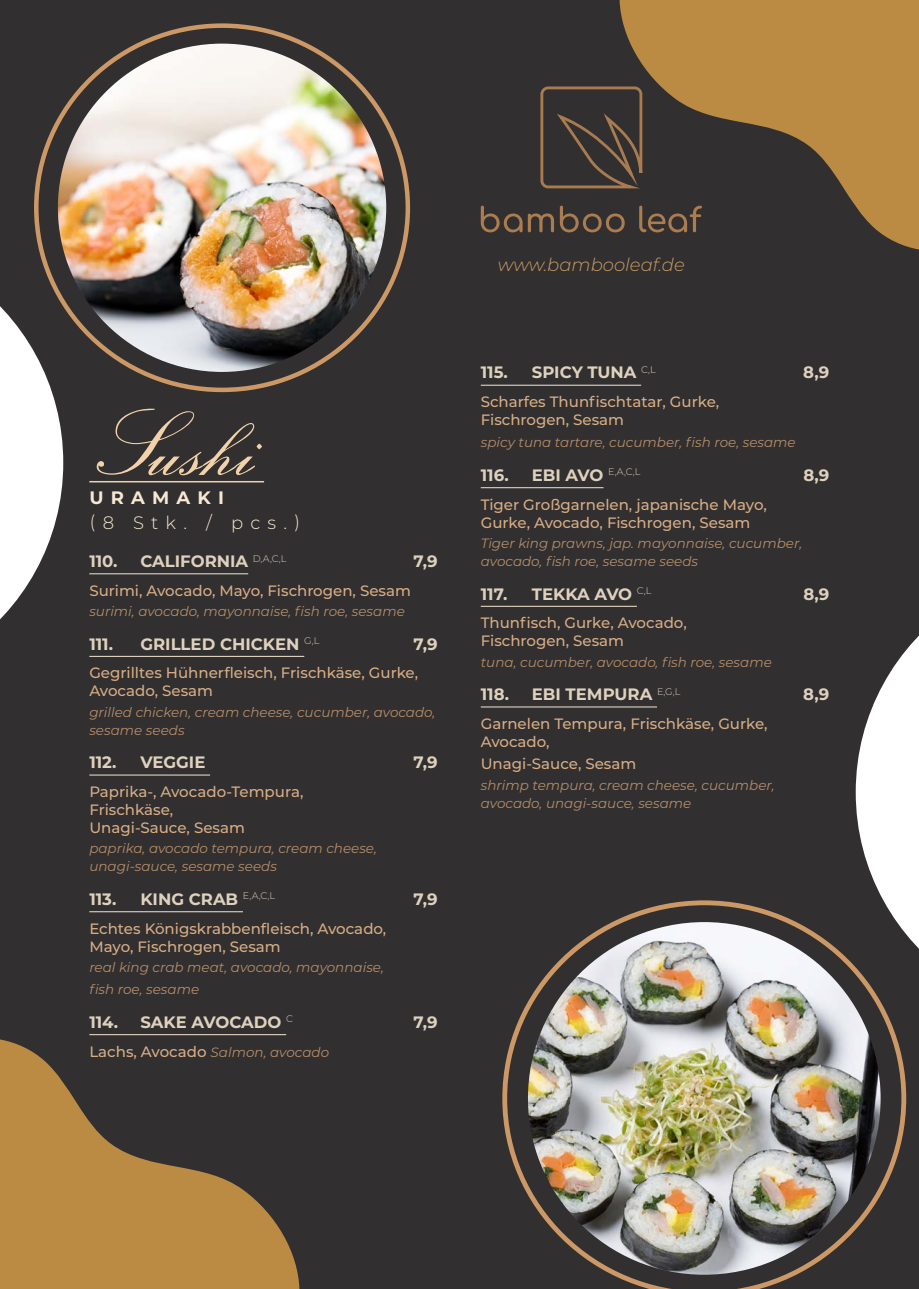
<style>
.page{position:relative;width:919px;height:1289px;background:#fff}
.page>*{position:absolute;margin:0;border:0;box-sizing:border-box;transform-origin:0 0}
.t1{font:90px "Exmouth";color:#f2d2ab}
.t2{font:italic 300 18px "Montserrat";color:#c89d64}
.t3{font:300 18px "Montserrat";color:#f8e8d2}
.t4{font:700 18px "Montserrat";letter-spacing:.4em;color:#f8e8d2}
.t5{font:700 16.5px "Montserrat";color:#ded2be}
.t6{font:500 15px/18px "Montserrat";color:#d6ad85}
.t7{font:italic 13.5px/18px "Montserrat";color:#b58d68}
.t8{font:300 9.6px "Montserrat";color:#ded2be}
.s1{font-weight:500;font-style:normal;font-size:15px;color:#d6ad85}
.s2{font-weight:700;font-size:16.5px}
</style>
<div class="page">
<div style="left:0;top:0;width:918px;height:1288px;background:#312f30"></div>
<svg style="left:619px;top:0;width:299px;height:249px;fill:#bb8b43"></svg>
<svg style="left:0;top:1039px;width:299px;height:249px;fill:#bb8b43"></svg>
<svg style="left:0;top:275px;width:63px;height:345px"></svg>
<svg style="left:855px;top:636px;width:63px;height:312px"></svg>
<hr style="left:89px;top:481px;width:175px;height:1px;background:#f2d2ab">
<hr style="left:89px;top:573px;width:159px;height:1px;background:#ded2be">
<hr style="left:89px;top:656px;width:215px;height:1px;background:#ded2be">
<hr style="left:89px;top:774px;width:121px;height:1px;background:#ded2be">
<hr style="left:89px;top:911px;width:154px;height:1px;background:#ded2be">
<hr style="left:89px;top:1034px;width:197px;height:1px;background:#ded2be">
<hr style="left:480px;top:384px;width:161px;height:2px;background:#ded2be">
<hr style="left:480px;top:487px;width:123px;height:1px;background:#ded2be">
<hr style="left:480px;top:605px;width:157px;height:2px;background:#ded2be">
<hr style="left:480px;top:706px;width:177px;height:1px;background:#ded2be">
<svg style="left:480px;top:86px;width:222px;height:146px"></svg>
<img style="left:58px;top:44px;width:328px;height:328px;border-radius:164px">
<img style="left:502px;top:900px;width:404px;height:388px">
<h1 class="t1" style="left:89px;top:392px;width:176px">Sushi</h1>
<h2 class="t4" style="left:89px;top:485px;width:136px">U RAMAKI</h2>
<h2 class="t3" style="left:89px;top:510px;width:212px">(8 Stk. / pcs.)</h2>
<p class="t5" style="left:89px;top:549px;width:198px">110. CALIFORNIA <sup>D,A,C,L</sup></p>
<p class="t5" style="left:413px;top:549px;width:26px">7,9</p>
<p class="t6" style="left:89px;top:580px;width:323px">Surimi, Avocado, Mayo, Fischrogen, Sesam</p>
<p class="t7" style="left:89px;top:602px;width:317px">surimi, avocado, mayonnaise, fish roe, sesame</p>
<p class="t5" style="left:89px;top:632px;width:231px">111. GRILLED CHICKEN <sup>G,L</sup></p>
<p class="t5" style="left:413px;top:632px;width:26px">7,9</p>
<p class="t6" style="left:89px;top:663px;width:330px">Gegrilltes Hühnerfleisch, Frischkäse, Gurke,<br>Avocado, Sesam</p>
<p class="t7" style="left:89px;top:702px;width:347px">grilled chicken, cream cheese, cucumber, avocado, sesame seeds</p>
<p class="t5" style="left:89px;top:750px;width:29px">112.</p>
<p class="t5" style="left:140px;top:750px;width:67px">VEGGIE</p>
<p class="t5" style="left:413px;top:750px;width:26px">7,9</p>
<p class="t6" style="left:89px;top:782px;width:215px">Paprika-, Avocado-Tempura,<br>Frischkäse,<br>Unagi-Sauce, Sesam</p>
<p class="t7" style="left:89px;top:839px;width:289px">paprika, avocado tempura, cream cheese, unagi-sauce, sesame seeds</p>
<p class="t5" style="left:89px;top:887px;width:187px">113. KING CRAB <sup>E,A,C,L</sup></p>
<p class="t5" style="left:413px;top:887px;width:26px">7,9</p>
<p class="t6" style="left:89px;top:918px;width:298px">Echtes Königskrabbenfleisch, Avocado,<br>Mayo, Fischrogen, Sesam</p>
<p class="t7" style="left:89px;top:955px;width:296px;line-height:22.2px">real king crab meat, avocado, mayonnaise, fish roe, sesame</p>
<p class="t5" style="left:89px;top:1010px;width:30px">114.</p>
<p class="t5" style="left:140px;top:1010px;width:154px">SAKE AVOCADO <sup>C</sup></p>
<p class="t5" style="left:413px;top:1010px;width:26px">7,9</p>
<p class="t7" style="left:89px;top:1042px;width:241px"><span class="s1">Lachs, Avocado</span> Salmon, avocado</p>
<h2 class="t2" style="left:498px;top:253px;width:188px">www.bambooleaf.de</h2>
<p class="t5" style="left:480px;top:361px;width:29px">115.</p>
<p class="t5" style="left:531px;top:361px;width:125px">SPICY TUNA <sup>C,L</sup></p>
<p class="t5" style="left:803px;top:361px;width:27px">8,9</p>
<p class="t6" style="left:480px;top:392px;width:240px">Scharfes Thunfischtatar, Gurke,<br>Fischrogen, Sesam</p>
<p class="t7" style="left:480px;top:433px;width:316px">spicy tuna tartare, cucumber, fish roe, sesame</p>
<p class="t5" style="left:480px;top:463px;width:45px">116. EB</p>
<p class="t8" style="left:555px;top:465px;width:86px"><span class="s2">I AVO</span> E,A,C,L</p>
<p class="t5" style="left:803px;top:463px;width:27px">8,9</p>
<p class="t6" style="left:480px;top:494px;width:287px">Tiger Großgarnelen, japanische Mayo,<br>Gurke, Avocado, Fischrogen, Sesam</p>
<p class="t7" style="left:480px;top:534px;width:323px">Tiger king prawns, jap. mayonnaise, cucumber, avocado, fish roe, sesame seeds</p>
<p class="t5" style="left:480px;top:582px;width:172px">117. TEKKA AVO <sup>C,L</sup></p>
<p class="t5" style="left:803px;top:582px;width:27px">8,9</p>
<p class="t6" style="left:480px;top:613px;width:207px">Thunfisch, Gurke, Avocado,<br>Fischrogen, Sesam</p>
<p class="t7" style="left:480px;top:652px;width:292px">tuna, cucumber, avocado, fish roe, sesame</p>
<p class="t5" style="left:480px;top:682px;width:45px">118. EB</p>
<p class="t5" style="left:555px;top:682px;width:126px">I TEMPURA <sup>E,G,L</sup></p>
<p class="t5" style="left:803px;top:682px;width:27px">8,9</p>
<p class="t6" style="left:480px;top:714px;width:288px">Garnelen Tempura, Frischkäse, Gurke,<br>Avocado,</p>
<p class="t6" style="left:480px;top:754px;width:157px">Unagi-Sauce, Sesam</p>
<p class="t7" style="left:480px;top:775px;width:295px">shrimp tempura, cream cheese, cucumber, avocado, unagi-sauce, sesame</p>
</div>
